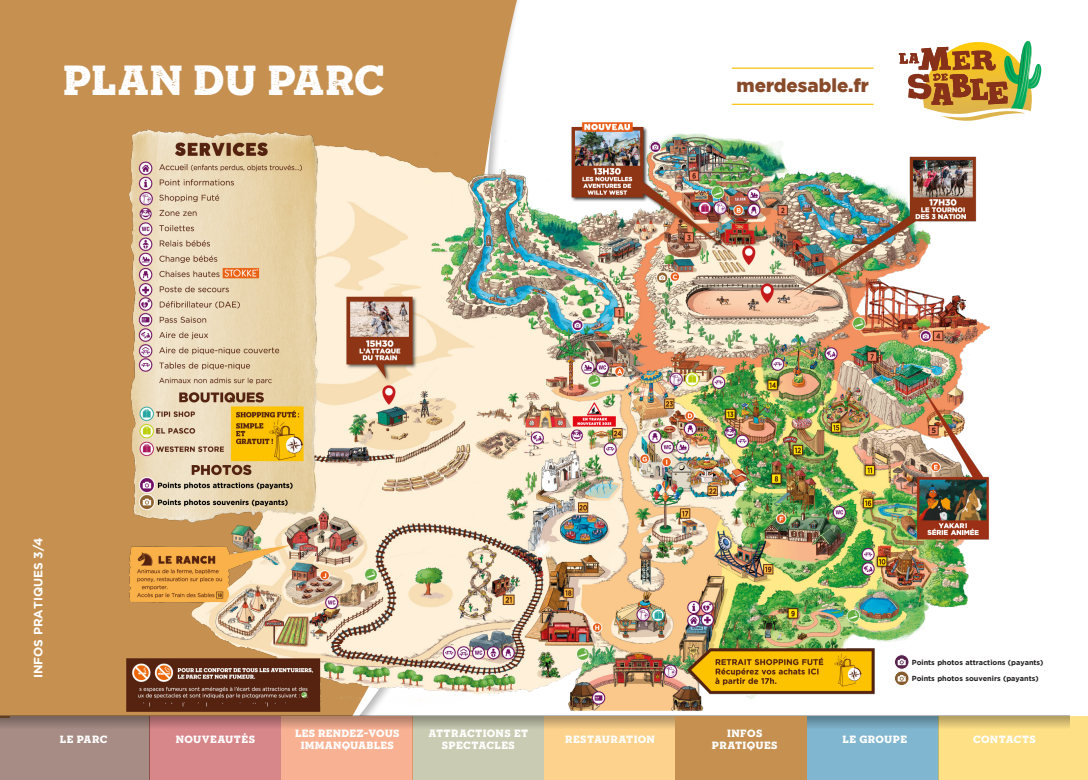
<style>
.page{position:relative;width:1088px;height:780px;background:#fff}
.page>*{position:absolute;margin:0;border:0;box-sizing:border-box;transform-origin:0 0}
.t1{font:40px "Sonder Slab Black Rough";letter-spacing:-.02em;color:#fff}
.t2{font:900 18.75px "Gotham";color:#884a29}
.t3{font:700 12px "Gotham";color:#fff}
.t4{font:10px/12.5px "Sonder Slab Black Rough";letter-spacing:.04em;color:#fff;text-align:center}
.t5{font:10px/12.5px "Sonder Slab Black Rough";letter-spacing:.02em;color:#fff;text-align:center}
.t6{font:700 7.25px "Gotham";color:#231f20}
</style>
<div class="page">
<div style="left:0;top:0;width:518px;height:714px;background:#c59050"></div>
<div style="left:412px;top:715px;width:132px;height:65px;background:#c9ccb2"></div>
<div style="left:281px;top:715px;width:131px;height:65px;background:#f8b193"></div>
<div style="left:544px;top:715px;width:131px;height:65px;background:#fcd28d"></div>
<hr style="left:732px;top:104px;width:141px;height:1px;background:#fec210">
<hr style="left:732px;top:67px;width:141px;height:2px;background:#fec210">
<div style="left:149px;top:715px;width:132px;height:65px;background:#d7868a"></div>
<div style="left:0;top:715px;width:149px;height:65px;background:#a68c85"></div>
<div style="left:807px;top:715px;width:131px;height:65px;background:#80b6cf"></div>
<div style="left:938px;top:715px;width:150px;height:65px;background:#fee087"></div>
<div style="left:0;top:714px;width:1071px;height:17px;background:#231f20;opacity:.4"></div>
<div style="left:675px;top:715px;width:132px;height:65px;background:#c59050"></div>
<svg style="left:899px;top:41px;width:143px;height:80px"></svg>
<img style="left:125px;top:123px;width:865px;height:589px">
<p class="t1" style="left:63px;top:56px;width:324px">PLAN DU PARC</p>
<h2 class="t2" style="left:736px;top:73px;width:134px">merdesable.fr</h2>
<p class="t3" style="left:30px;top:678px;width:142px;rotate:-90deg">INFOS PRATIQUES 3/4</p>
<p class="t6" style="left:912px;top:657px;width:133px">Points photos attractions (payants)</p>
<p class="t6" style="left:912px;top:673px;width:128px">Points photos souvenirs (payants)</p>
<p class="t5" style="left:295px;top:726px;width:106px">LES RENDEZ-VOUS<br>IMMANQUABLES</p>
<p class="t4" style="left:428px;top:726px;width:101px">ATTRACTIONS ET<br>SPECTACLES</p>
<p class="t4" style="left:712px;top:726px;width:67px">INFOS<br>PRATIQUES</p>
<p class="t5" style="left:60px;top:732px;width:49px">LE PARC</p>
<p class="t4" style="left:176px;top:732px;width:81px">NOUVEAUTÉS</p>
<p class="t4" style="left:565px;top:732px;width:91px">RESTAURATION</p>
<p class="t5" style="left:842px;top:732px;width:66px">LE GROUPE</p>
<p class="t4" style="left:973px;top:732px;width:64px">CONTACTS</p>
</div>
